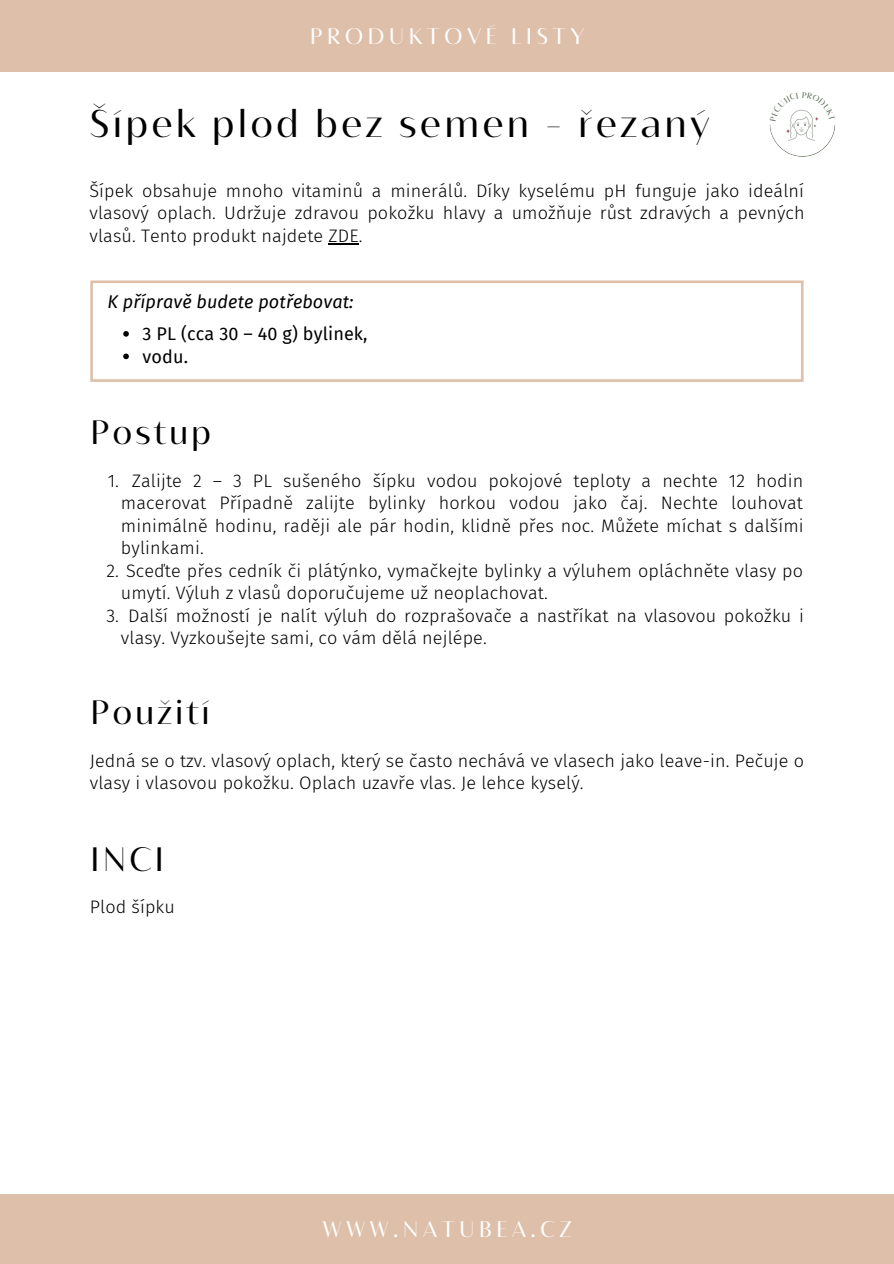
<style>
.page{position:relative;width:894px;height:1264px;background:#fff}
.page>*{position:absolute;margin:0;border:0;box-sizing:border-box;transform-origin:0 0}
.t1{font:36px "Bw Vivant";letter-spacing:.09em;color:#000}
.t2{font:31.5px "Bw Vivant";letter-spacing:.09em;color:#000}
.t3{font:21px "Bw Vivant";letter-spacing:.2em;color:#fff}
.t4{font:300 18px/22.5px "Fira Sans";letter-spacing:.005em;color:#000;text-align:justify}
.t5{font:18px/22.5px "Fira Sans";letter-spacing:.005em;color:#000}
.t6{font:italic 18px "Fira Sans";letter-spacing:.005em;color:#000}
</style>
<div class="page">
<div style="left:0;top:0;width:893px;height:71px;background:#dec0aa"></div>
<div style="left:0;top:1193px;width:893px;height:70px;background:#dec0aa"></div>
<svg style="left:90px;top:280px;width:713px;height:102px"></svg>
<svg style="left:123px;top:331px;width:6px;height:6px"></svg>
<svg style="left:123px;top:353px;width:6px;height:6px"></svg>
<hr style="left:328px;top:243px;width:31px;height:1px;background:#000">
<svg style="left:769px;top:109px;width:66px;height:48px"></svg>
<p class="t3" style="left:310px;top:24px;width:276px">PRODUKTOVÉ LISTY</p>
<h1 class="t1" style="left:89px;top:101px;width:621px">Šípek plod bez semen - řezaný</h1>
<p class="t4" style="left:89px;top:180px;width:716px">Šípek obsahuje mnoho vitaminů a minerálů. Díky kyselému pH funguje jako ideální vlasový oplach. Udržuje zdravou pokožku hlavy a umožňuje růst zdravých a pevných vlasů. Tento produkt najdete ZDE.</p>
<p class="t6" style="left:107px;top:291px;width:247px">K přípravě budete potřebovat:</p>
<p class="t5" style="left:142px;top:323px;width:226px">3 PL (cca 30 – 40 g) bylinek, vodu.</p>
<h2 class="t2" style="left:90px;top:413px;width:122px">Postup</h2>
<p class="t4" style="left:121px;top:469px;width:684px;text-indent:11px">Zalijte 2 – 3 PL sušeného šípku vodou pokojové teploty a nechte 12 hodin macerovat Případně zalijte bylinky horkou vodou jako čaj. Nechte louhovat minimálně hodinu, raději ale pár hodin, klidně přes noc. Můžete míchat s dalšími bylinkami.</p>
<p class="t4" style="left:106px;top:559px;width:697px">2. Sceďte přes cedník či plátýnko, vymačkejte bylinky a výluhem opláchněte vlasy po</p>
<p class="t4" style="left:121px;top:582px;width:428px">umytí. Výluh z vlasů doporučujeme už neoplachovat.</p>
<p class="t4" style="left:128px;top:604px;width:677px">Další možností je nalít výluh do rozprašovače a nastříkat na vlasovou pokožku i</p>
<p class="t4" style="left:121px;top:627px;width:367px">vlasy. Vyzkoušejte sami, co vám dělá nejlépe.</p>
<p class="t4" style="left:108px;top:469px;width:13px">1.</p>
<p class="t4" style="left:106px;top:604px;width:14px">3.</p>
<h2 class="t2" style="left:90px;top:693px;width:121px">Použití</h2>
<p class="t4" style="left:90px;top:749px;width:715px">Jedná se o tzv. vlasový oplach, který se často nechává ve vlasech jako leave-in. Pečuje o vlasy i vlasovou pokožku. Oplach uzavře vlas. Je lehce kyselý.</p>
<h2 class="t2" style="left:90px;top:839px;width:75px">INCI</h2>
<p class="t4" style="left:90px;top:895px;width:87px">Plod šípku</p>
<p class="t3" style="left:322px;top:1216px;width:250px">WWW.NATUBEA.CZ</p>
</div>
